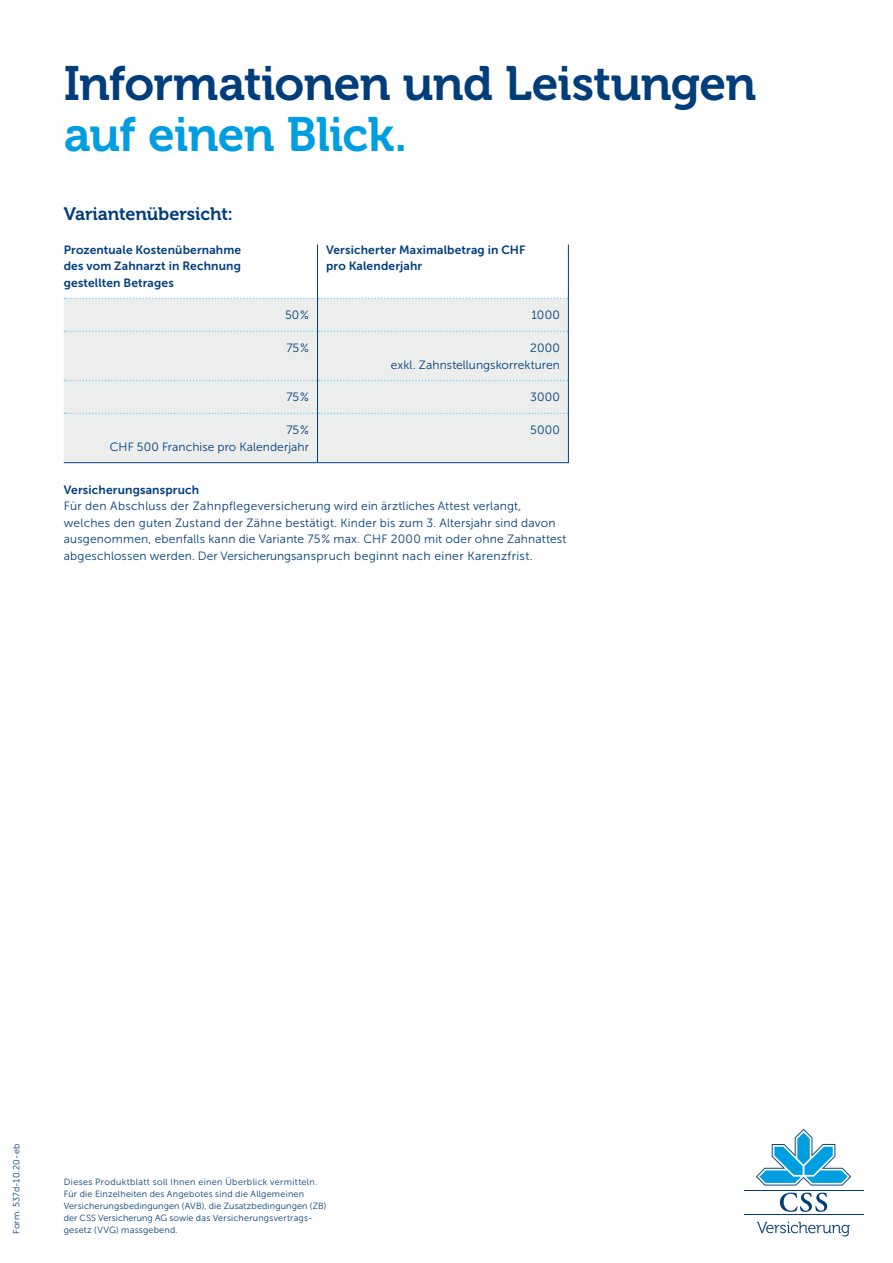
<style>
.page{position:relative;width:893px;height:1263px;background:#fff}
.page>*{position:absolute;margin:0;border:0;box-sizing:border-box;transform-origin:0 0}
.t1{font:48px "Museo 700";letter-spacing:-.015em;color:#003d7b}
.t2{font:48px "Museo 700";letter-spacing:-.02em;color:#009ee0}
.t3{font:18px "Museo 700";letter-spacing:-.005em;color:#003d7b}
.t4{font:12px/16.5px "Museo Sans 300";letter-spacing:.015em;color:#003d7b;text-align:right}
.t5{font:12px/16.5px "Museo Sans 700";letter-spacing:.01em;color:#003d7b;text-align:justify}
.t6{font:9px/12px "Museo Sans 300";letter-spacing:.025em;color:#003d7b}
</style>
<div class="page">
<div style="left:64px;top:298px;width:504px;height:164px;background:#eceded"></div>
<hr style="left:317px;top:244px;width:1px;height:54px;background:#003d7b">
<hr style="left:568px;top:244px;width:1px;height:54px;background:#003d7b">
<hr style="left:317px;top:298px;width:1px;height:33px;background:#003d7b">
<hr style="left:317px;top:331px;width:1px;height:50px;background:#003d7b">
<hr style="left:317px;top:381px;width:1px;height:32px;background:#003d7b">
<hr style="left:568px;top:298px;width:1px;height:33px;background:#003d7b">
<hr style="left:568px;top:331px;width:1px;height:50px;background:#003d7b">
<hr style="left:568px;top:381px;width:1px;height:32px;background:#003d7b">
<hr style="left:317px;top:413px;width:1px;height:49px;background:#003d7b">
<hr style="left:568px;top:413px;width:1px;height:50px;background:#003d7b">
<hr style="left:64px;top:462px;width:253px;height:1px;background:#003d7b">
<hr style="left:317px;top:462px;width:251px;height:1px;background:#003d7b">
<svg style="left:757px;top:1222px;width:93px;height:14px"></svg>
<hr style="left:744px;top:1214px;width:119px;height:1px;background:#003d7b">
<hr style="left:744px;top:1190px;width:119px;height:1px;background:#003d7b">
<svg style="left:756px;top:1129px;width:95px;height:56px"></svg>
<svg style="left:780px;top:1192px;width:47px;height:20px"></svg>
<h1 class="t1" style="left:64px;top:56px;width:694px">Informationen und Leistungen</h1>
<h1 class="t2" style="left:64px;top:107px;width:345px">auf einen Blick.</h1>
<h2 class="t3" style="left:64px;top:203px;width:171px">Variantenübersicht:</h2>
<p class="t5" style="left:64px;top:241px;width:179px">Prozentuale Kostenübernahme des vom Zahnarzt in Rechnung gestellten Betrages</p>
<p class="t5" style="left:326px;top:241px;width:201px">Versicherter Maximalbetrag in CHF pro Kalenderjahr</p>
<p class="t4" style="left:285px;top:307px;width:25px">50%</p>
<p class="t4" style="left:531px;top:307px;width:30px">1000</p>
<p class="t4" style="left:286px;top:340px;width:24px">75%</p>
<p class="t4" style="left:391px;top:340px;width:170px">2000<br>exkl. Zahnstellungskorrekturen</p>
<p class="t4" style="left:286px;top:389px;width:24px">75%</p>
<p class="t4" style="left:530px;top:389px;width:31px">3000</p>
<p class="t4" style="left:110px;top:422px;width:201px">75%<br>CHF 500 Franchise pro Kalenderjahr</p>
<p class="t4" style="left:530px;top:422px;width:31px">5000</p>
<p class="t5" style="left:64px;top:481px;width:137px">Versicherungsanspruch</p>
<p class="t4" style="left:64px;top:498px;width:504px;text-align:left">Für den Abschluss der Zahnpflegeversicherung wird ein ärztliches Attest verlangt, welches den guten Zustand der Zähne bestätigt. Kinder bis zum 3. Altersjahr sind davon ausgenommen, ebenfalls kann die Variante 75% max. CHF 2000 mit oder ohne Zahnattest abgeschlossen werden. Der Versicherungsanspruch beginnt nach einer Karenzfrist.</p>
<p class="t6" style="left:10px;top:1234px;width:92px;rotate:-90deg">Form. 537d-10.20-eb</p>
<p class="t6" style="left:64px;top:1176px;width:264px">Dieses Produktblatt soll Ihnen einen Überblick vermitteln.<br>Für die Einzelheiten des Angebotes sind die Allgemeinen Versicherungsbedingungen (AVB), die Zusatzbedingungen (ZB) der CSS Versicherung AG sowie das Versicherungsvertrags-</p>
<p class="t6" style="left:64px;top:1224px;width:116px">gesetz (VVG) massgebend.</p>
</div>
